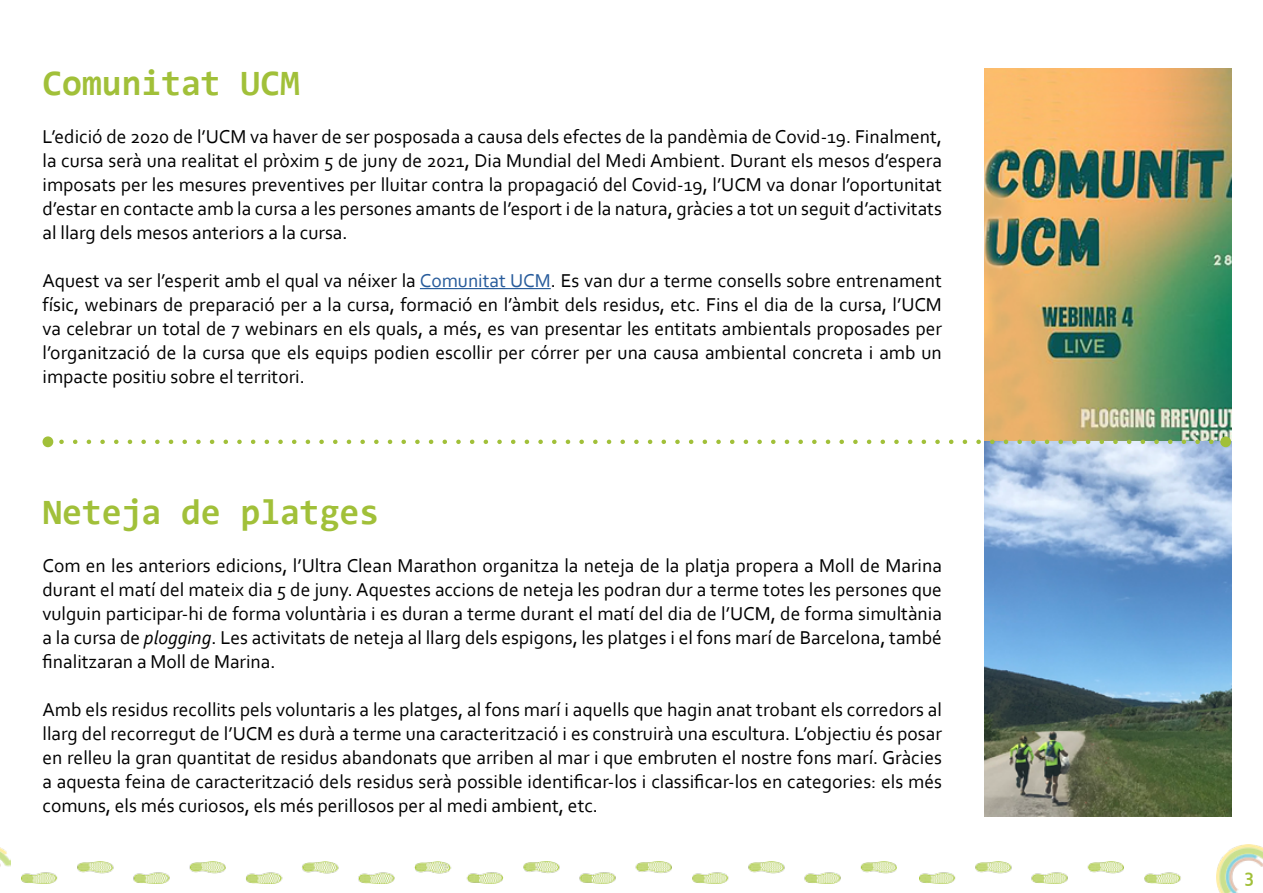
<style>
.page{position:relative;width:1263px;height:893px;background:#fff}
.page>*{position:absolute;margin:0;border:0;box-sizing:border-box;transform-origin:0 0}
.t1{font:700 36px "Consolas";color:#a1c039}
.t2{font:19.5px/24px "Corbel";color:#000;text-align:justify}
.t3{font:700 19.5px "Corbel";color:#a1c039}
.s1{color:#275b9b}
.s2{font-style:italic}
</style>
<div class="page">
<img style="left:0;top:847px;width:11px;height:20px">
<img style="left:1216px;top:844px;width:47px;height:49px">
<img style="left:22px;top:862px;width:874px;height:22px">
<img style="left:920px;top:862px;width:261px;height:22px">
<hr style="left:420px;top:288px;width:131px;height:1px;background:#275b9b">
<img style="left:984px;top:68px;width:247px;height:748px">
<svg style="left:61px;top:440px;width:1158px;height:4px"></svg>
<div style="left:43px;top:436px;width:10px;height:11px;background:#a1c039;border-radius:50%"></div>
<div style="left:1220px;top:436px;width:11px;height:11px;background:#a1c039;border-radius:50%"></div>
<h1 class="t1" style="left:43px;top:60px;width:259px">Comunitat UCM</h1>
<p class="t2" style="left:43px;top:124px;width:901px">L’edició de 2020 de l’UCM va haver de ser posposada a causa dels efectes de la pandèmia de Covid-19. Finalment, la cursa serà una realitat el pròxim 5 de juny de 2021, Dia Mundial del Medi Ambient. Durant els mesos d’espera imposats per les mesures preventives per lluitar contra la propagació del Covid-19, l’UCM va donar l’oportunitat d’estar en contacte amb la cursa a les persones amants de l’esport i de la natura, gràcies a tot un seguit d’activitats al llarg dels mesos anteriors a la cursa.</p>
<p class="t2" style="left:43px;top:268px;width:901px">Aquest va ser l’esperit amb el qual va néixer la <span class="s1">Comunitat UCM</span>. Es van dur a terme consells sobre entrenament físic, webinars de preparació per a la cursa, formació en l’àmbit dels residus, etc. Fins el dia de la cursa, l’UCM va celebrar un total de 7 webinars en els quals, a més, es van presentar les entitats ambientals proposades per l’organització de la cursa que els equips podien escollir per córrer per una causa ambiental concreta i amb un impacte positiu sobre el territori.</p>
<h1 class="t1" style="left:43px;top:489px;width:338px">Neteja de platges</h1>
<p class="t2" style="left:43px;top:553px;width:901px">Com en les anteriors edicions, l’Ultra Clean Marathon organitza la neteja de la platja propera a Moll de Marina durant el matí del mateix dia 5 de juny. Aquestes accions de neteja les podran dur a terme totes les persones que vulguin participar-hi de forma voluntària i es duran a terme durant el matí del dia de l’UCM, de forma simultània a la cursa de <span class="s2">plogging</span>. Les activitats de neteja al llarg dels espigons, les platges i el fons marí de Barcelona, també finalitzaran a Moll de Marina.</p>
<p class="t2" style="left:43px;top:697px;width:901px">Amb els residus recollits pels voluntaris a les platges, al fons marí i aquells que hagin anat trobant els corredors al llarg del recorregut de l’UCM es durà a terme una caracterització i es construirà una escultura. L’objectiu és posar en relleu la gran quantitat de residus abandonats que arriben al mar i que embruten el nostre fons marí. Gràcies a aquesta feina de caracterització dels residus serà possible identificar-los i classificar-los en categories: els més comuns, els més curiosos, els més perillosos per al medi ambient, etc.</p>
<p class="t3" style="left:1245px;top:864px;width:11px">3</p>
</div>
